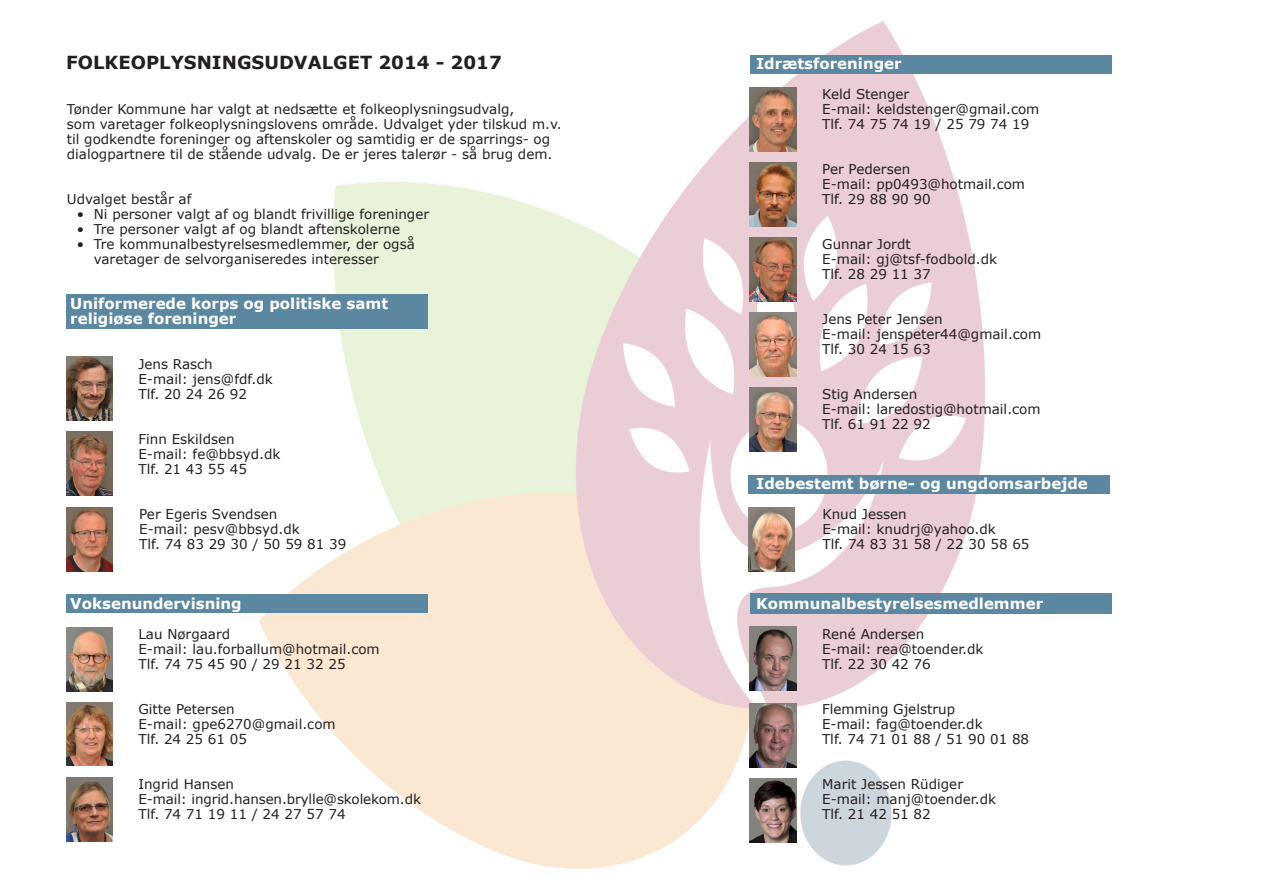
<style>
.page{position:relative;width:1263px;height:893px;background:#fff}
.page>*{position:absolute;margin:0;border:0;box-sizing:border-box;transform-origin:0 0}
.t1{font:700 18px "Verdana";color:#231f20}
.t2{font:700 15px/15px "Verdana";color:#fff}
.t3{font:13.5px/15px "Verdana";color:#231f20}
</style>
<div class="page">
<img style="left:246px;top:21px;width:739px;height:848px">
<div style="left:67px;top:594px;width:361px;height:19px;background:#5c87a1"></div>
<img style="left:750px;top:88px;width:47px;height:63px">
<img style="left:750px;top:163px;width:47px;height:63px">
<img style="left:750px;top:627px;width:47px;height:64px">
<img style="left:750px;top:238px;width:47px;height:63px">
<img style="left:66px;top:431px;width:47px;height:64px">
<img style="left:67px;top:777px;width:46px;height:64px">
<img style="left:66px;top:507px;width:47px;height:64px">
<img style="left:66px;top:357px;width:47px;height:63px">
<img style="left:66px;top:702px;width:47px;height:64px">
<img style="left:750px;top:313px;width:47px;height:63px">
<img style="left:750px;top:388px;width:47px;height:63px">
<img style="left:66px;top:628px;width:47px;height:64px">
<div style="left:750px;top:55px;width:361px;height:19px;background:#5c87a1"></div>
<div style="left:67px;top:294px;width:361px;height:34px;background:#5c87a1"></div>
<div style="left:750px;top:593px;width:361px;height:21px;background:#5c87a1"></div>
<img style="left:750px;top:703px;width:47px;height:64px">
<div style="left:748px;top:475px;width:361px;height:19px;background:#5c87a1"></div>
<img style="left:750px;top:779px;width:47px;height:64px">
<img style="left:748px;top:508px;width:47px;height:64px">
<p class="t1" style="left:66px;top:50px;width:437px">FOLKEOPLYSNINGSUDVALGET 2014 - 2017</p>
<p class="t3" style="left:67px;top:101px;width:449px">Tønder Kommune har valgt at nedsætte et folkeoplysningsudvalg,</p>
<p class="t3" style="left:67px;top:116px;width:497px">som varetager folkeoplysningslovens område. Udvalget yder tilskud m.v. til godkendte foreninger og aftenskoler og samtidig er de sparrings- og dialogpartnere til de stående udvalg. De er jeres talerør - så brug dem.</p>
<p class="t3" style="left:67px;top:191px;width:126px">Udvalget består af</p>
<p class="t3" style="left:77px;top:206px;width:354px">• Ni personer valgt af og blandt frivillige foreninger</p>
<p class="t3" style="left:77px;top:221px;width:325px">• Tre personer valgt af og blandt aftenskolerne</p>
<p class="t3" style="left:94px;top:236px;width:322px;text-indent:-17px">• Tre kommunalbestyrelsesmedlemmer, der også varetager de selvorganiseredes interesser</p>
<p class="t2" style="left:70px;top:296px;width:319px">Uniformerede korps og politiske samt religiøse foreninger</p>
<p class="t3" style="left:138px;top:356px;width:76px">Jens Rasch</p>
<p class="t3" style="left:138px;top:371px;width:136px">E-mail: jens@fdf.dk</p>
<p class="t3" style="left:138px;top:386px;width:110px">Tlf. 20 24 26 92</p>
<p class="t3" style="left:138px;top:431px;width:98px">Finn Eskildsen</p>
<p class="t3" style="left:138px;top:446px;width:143px">E-mail: fe@bbsyd.dk</p>
<p class="t3" style="left:138px;top:461px;width:110px">Tlf. 21 43 55 45</p>
<p class="t3" style="left:139px;top:506px;width:140px">Per Egeris Svendsen</p>
<p class="t3" style="left:139px;top:521px;width:162px">E-mail: pesv@bbsyd.dk</p>
<p class="t3" style="left:139px;top:536px;width:209px">Tlf. 74 83 29 30 / 50 59 81 39</p>
<p class="t2" style="left:70px;top:596px;width:173px">Voksenundervisning</p>
<p class="t3" style="left:138px;top:626px;width:93px">Lau Nørgaard</p>
<p class="t3" style="left:138px;top:641px;width:243px">E-mail: lau.forballum@hotmail.com</p>
<p class="t3" style="left:138px;top:656px;width:209px">Tlf. 74 75 45 90 / 29 21 32 25</p>
<p class="t3" style="left:138px;top:701px;width:98px">Gitte Petersen</p>
<p class="t3" style="left:138px;top:716px;width:199px">E-mail: gpe6270@gmail.com</p>
<p class="t3" style="left:138px;top:731px;width:110px">Tlf. 24 25 61 05</p>
<p class="t3" style="left:138px;top:776px;width:97px">Ingrid Hansen</p>
<p class="t3" style="left:138px;top:791px;width:284px">E-mail: ingrid.hansen.brylle@skolekom.dk<br>Tlf. 74 71 19 11 / 24 27 57 74</p>
<p class="t2" style="left:756px;top:56px;width:147px">Idrætsforeninger</p>
<p class="t3" style="left:822px;top:86px;width:89px">Keld Stenger</p>
<p class="t3" style="left:822px;top:101px;width:219px">E-mail: keldstenger@gmail.com</p>
<p class="t3" style="left:822px;top:116px;width:209px">Tlf. 74 75 74 19 / 25 79 74 19</p>
<p class="t3" style="left:822px;top:161px;width:90px">Per Pedersen</p>
<p class="t3" style="left:822px;top:176px;width:204px">E-mail: pp0493@hotmail.com</p>
<p class="t3" style="left:822px;top:191px;width:110px">Tlf. 29 88 90 90</p>
<p class="t3" style="left:822px;top:236px;width:90px">Gunnar Jordt</p>
<p class="t3" style="left:822px;top:251px;width:177px">E-mail: gj@tsf-fodbold.dk</p>
<p class="t3" style="left:822px;top:266px;width:110px">Tlf. 28 29 11 37</p>
<p class="t3" style="left:822px;top:311px;width:122px">Jens Peter Jensen</p>
<p class="t3" style="left:822px;top:326px;width:221px">E-mail: jenspeter44@gmail.com</p>
<p class="t3" style="left:822px;top:341px;width:110px">Tlf. 30 24 15 63</p>
<p class="t3" style="left:822px;top:386px;width:97px">Stig Andersen</p>
<p class="t3" style="left:822px;top:401px;width:220px">E-mail: laredostig@hotmail.com</p>
<p class="t3" style="left:822px;top:416px;width:110px">Tlf. 61 91 22 92</p>
<p class="t2" style="left:756px;top:476px;width:333px">Idebestemt børne- og ungdomsarbejde</p>
<p class="t3" style="left:822px;top:506px;width:86px">Knud Jessen</p>
<p class="t3" style="left:822px;top:521px;width:175px">E-mail: knudrj@yahoo.dk</p>
<p class="t3" style="left:822px;top:536px;width:209px">Tlf. 74 83 31 58 / 22 30 58 65</p>
<p class="t2" style="left:756px;top:596px;width:288px">Kommunalbestyrelsesmedlemmer</p>
<p class="t3" style="left:822px;top:626px;width:104px">René Andersen</p>
<p class="t3" style="left:822px;top:641px;width:163px">E-mail: rea@toender.dk</p>
<p class="t3" style="left:822px;top:656px;width:110px">Tlf. 22 30 42 76</p>
<p class="t3" style="left:822px;top:701px;width:135px">Flemming Gjelstrup</p>
<p class="t3" style="left:822px;top:716px;width:162px">E-mail: fag@toender.dk</p>
<p class="t3" style="left:822px;top:731px;width:209px">Tlf. 74 71 01 88 / 51 90 01 88</p>
<p class="t3" style="left:822px;top:776px;width:142px">Marit Jessen Rüdiger</p>
<p class="t3" style="left:822px;top:791px;width:175px">E-mail: manj@toender.dk</p>
<p class="t3" style="left:822px;top:806px;width:110px">Tlf. 21 42 51 82</p>
</div>
